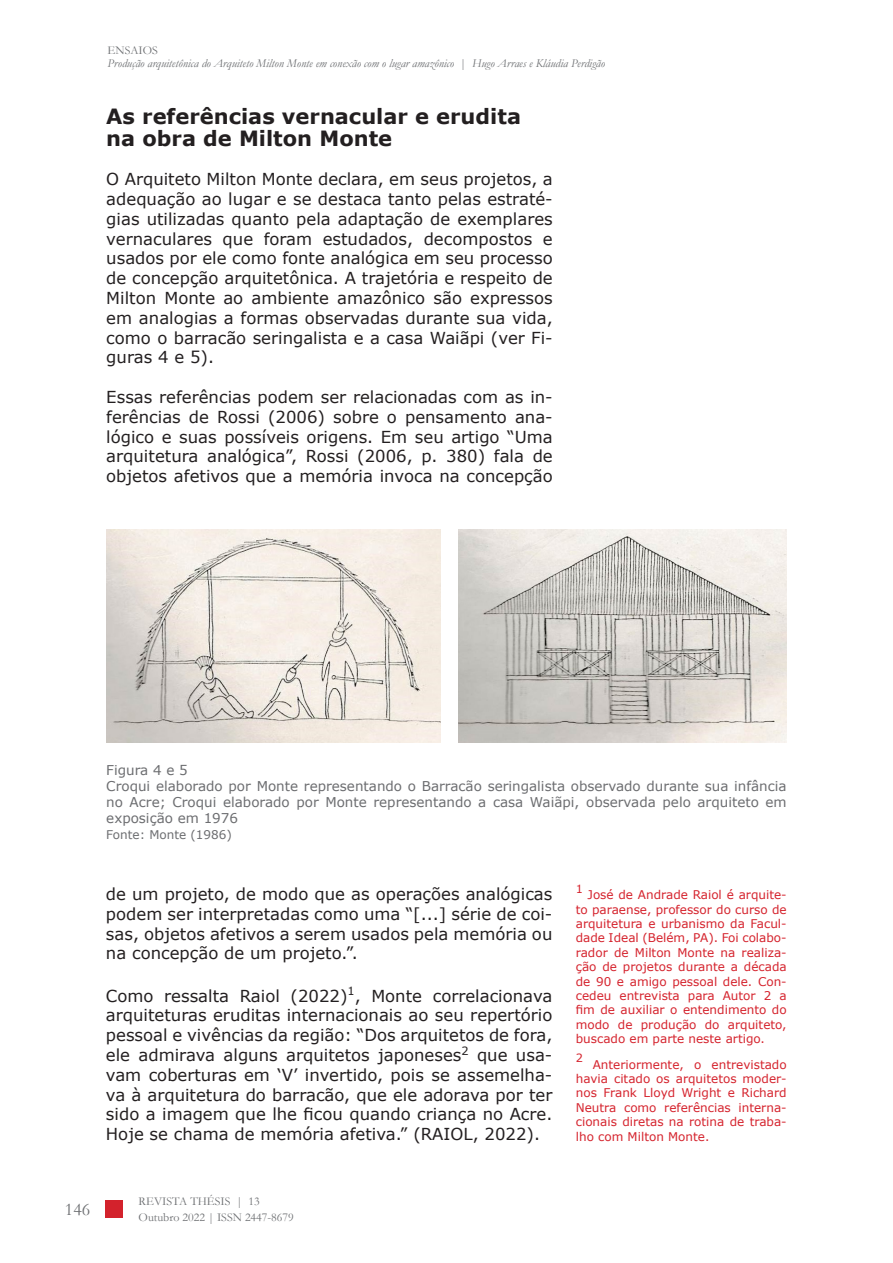
<style>
.page{position:relative;width:893px;height:1263px;background:#fff}
.page>*{position:absolute;margin:0;border:0;box-sizing:border-box;transform-origin:0 0}
.Artigos_-_Texto{font:700 21px/21px "Verdana";color:#231f20}
.t1{font:18px "Garamond";color:#6d6f72}
.Artigos_-_Texto-2{font:16.5px/19.8px "Verdana";color:#231f20;text-align:justify}
.Legendas_-_Título{font:13.5px/16.2px "Verdana";color:#6c6d70;text-align:justify}
.Notas_escritas{font:12px/14.4px "Verdana";color:#d5232d;text-align:justify}
.t2{font:italic 12px/12.8px "Garamond";color:#6d6f72}
.t3{font:12px/16.2px "Garamond";color:#6d6f72}
.t4{font:12px "Verdana";color:#6c6d70}
.Notas_escritas-2{font:11.4px "Verdana";color:#d5232d}
.s1{font-style:normal}
</style>
<div class="page">
<div style="left:106px;top:1201px;width:17px;height:17px;background:#d3222c"></div>
<img style="left:458px;top:530px;width:329px;height:212px">
<img style="left:106px;top:530px;width:335px;height:212px">
<p class="t2" style="left:108px;top:44px;width:499px"><span class="s1">ENSAIOS<br></span>Produção arquitetônica do Arquiteto Milton Monte em conexão com o lugar amazônico <span class="s1">|</span> Hugo Arraes e Kláudia Perdigão</p>
<p class="Artigos_-_Texto" style="left:106px;top:106px;width:416px">As referências vernacular e erudita na obra de Milton Monte</p>
<p class="Artigos_-_Texto-2" style="left:106px;top:169px;width:448px">O Arquiteto Milton Monte declara, em seus projetos, a adequação ao lugar e se destaca tanto pelas estraté&shy;gias utilizadas quanto pela adaptação de exemplares vernaculares que foram estudados, decompostos e usados por ele como fonte analógica em seu processo de concepção arquitetônica. A trajetória e respeito de Milton Monte ao ambiente amazônico são expressos em analogias a formas observadas durante sua vida, como o barracão seringalista e a casa Waiãpi (ver Fi&shy;guras 4 e 5).</p>
<p class="Artigos_-_Texto-2" style="left:106px;top:387px;width:448px">Essas referências podem ser relacionadas com as in&shy;ferências de Rossi (2006) sobre o pensamento ana&shy;lógico e suas possíveis origens. Em seu artigo “Uma arquitetura analógica”, Rossi (2006, p. 380) fala de objetos afetivos que a memória invoca na concepção</p>
<p class="Legendas_-_Título" style="left:106px;top:761px;width:83px">Figura 4 e 5</p>
<p class="Legendas_-_Título" style="left:106px;top:778px;width:682px">Croqui elaborado por Monte representando o Barracão seringalista observado durante sua infância no Acre; Croqui elaborado por Monte representando a casa Waiãpi, observada pelo arquiteto em exposição em 1976</p>
<p class="t4" style="left:106px;top:827px;width:127px">Fonte: Monte (1986)</p>
<p class="Artigos_-_Texto-2" style="left:106px;top:884px;width:448px">de um projeto, de modo que as operações analógicas podem ser interpretadas como uma “[...] série de coi&shy;sas, objetos afetivos a serem usados pela memória ou na concepção de um projeto.”.</p>
<p class="Artigos_-_Texto-2" style="left:106px;top:985px;width:448px">Como ressalta Raiol (2022)<sup>1</sup>, Monte correlacionava arquiteturas eruditas internacionais ao seu repertório pessoal e vivências da região: “Dos arquitetos de fora, ele admirava alguns arquitetos japoneses<sup>2</sup> que usa&shy;vam coberturas em ‘V’ invertido, pois se assemelha&shy;va à arquitetura do barracão, que ele adorava por ter sido a imagem que lhe ficou quando criança no Acre.<br>Hoje se chama de memória afetiva.” (RAIOL, 2022).</p>
<p class="t1" style="left:65px;top:1197px;width:27px">146</p>
<p class="t3" style="left:139px;top:1193px;width:157px">REVISTA THÉSIS | 13<br>Outubro 2022 | ISSN 2447-8679</p>
<p class="Notas_escritas-2" style="left:576px;top:881px;width:9px">1</p>
<p class="Notas_escritas" style="left:576px;top:887px;width:212px;text-indent:12px">José de Andrade Raiol é arquite&shy;to paraense, professor do curso de arquitetura e urbanismo da Facul&shy;dade Ideal (Belém, PA). Foi colabo&shy;rador de Milton Monte na realiza&shy;ção de projetos durante a década de 90 e amigo pessoal dele. Con&shy;cedeu entrevista para Autor 2 a fim de auxiliar o entendimento do modo de produção do arquiteto, buscado em parte neste artigo.</p>
<p class="Notas_escritas-2" style="left:576px;top:1050px;width:9px">2</p>
<p class="Notas_escritas" style="left:576px;top:1057px;width:212px;text-indent:17px">Anteriormente, o entrevistado havia citado os arquitetos moder&shy;nos Frank Lloyd Wright e Richard Neutra como referências interna&shy;cionais diretas na rotina de traba&shy;lho com Milton Monte.</p>
</div>
